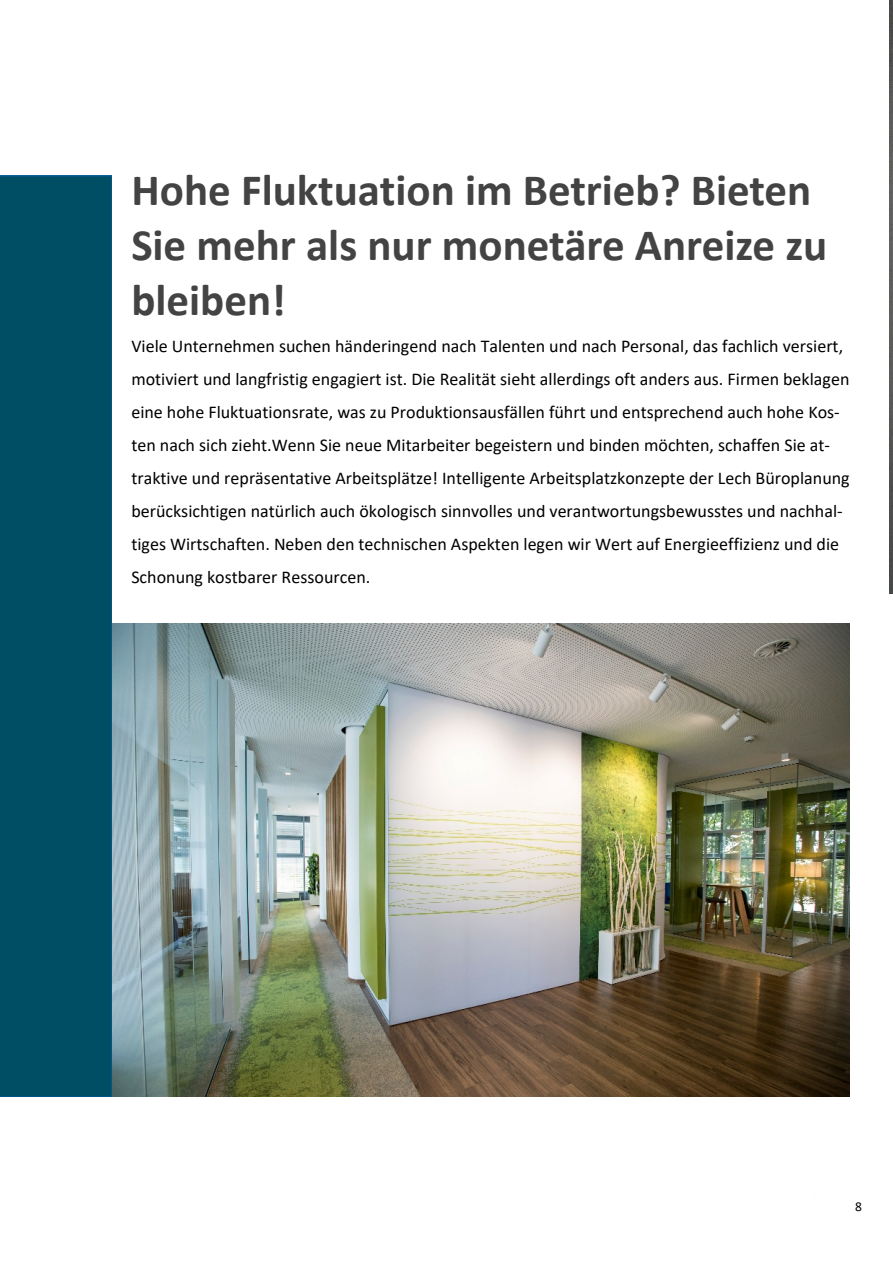
<style>
.page{position:relative;width:893px;height:1263px;background:#fff}
.page>*{position:absolute;margin:0;border:0;box-sizing:border-box;transform-origin:0 0}
.t1{font:700 45px/54.9px "Calibri";color:#434343}
.t2{font:18px/33px "Calibri";color:#000}
.t3{font:13.5px "Calibri";color:#000}
</style>
<div class="page">
<img style="left:112px;top:623px;width:737px;height:473px">
<div style="left:0;top:176px;width:112px;height:921px;background:#004e63"></div>
<img style="left:890px;top:0;width:3px;height:594px">
<h1 class="t1" style="left:131px;top:166px;width:697px">Hohe Fluktuation im Betrieb? Bieten<br>Sie mehr als nur monetäre Anreize zu bleiben!</h1>
<p class="t2" style="left:131px;top:331px;width:720px">Viele Unternehmen suchen händeringend nach Talenten und nach Personal, das fachlich versiert, motiviert und langfristig engagiert ist. Die Realität sieht allerdings oft anders aus. Firmen beklagen eine hohe Fluktuationsrate, was zu Produktionsausfällen führt und entsprechend auch hohe Kos&shy;ten nach sich zieht.Wenn Sie neue Mitarbeiter begeistern und binden möchten, schaffen Sie at&shy;traktive und repräsentative Arbeitsplätze! Intelligente Arbeitsplatzkonzepte der Lech Büroplanung berücksichtigen natürlich auch ökologisch sinnvolles und verantwortungsbewusstes und nachhal&shy;tiges Wirtschaften. Neben den technischen Aspekten legen wir Wert auf Energieeffizienz und die Schonung kostbarer Ressourcen.</p>
<p class="t3" style="left:855px;top:1201px;width:8px">8</p>
</div>
